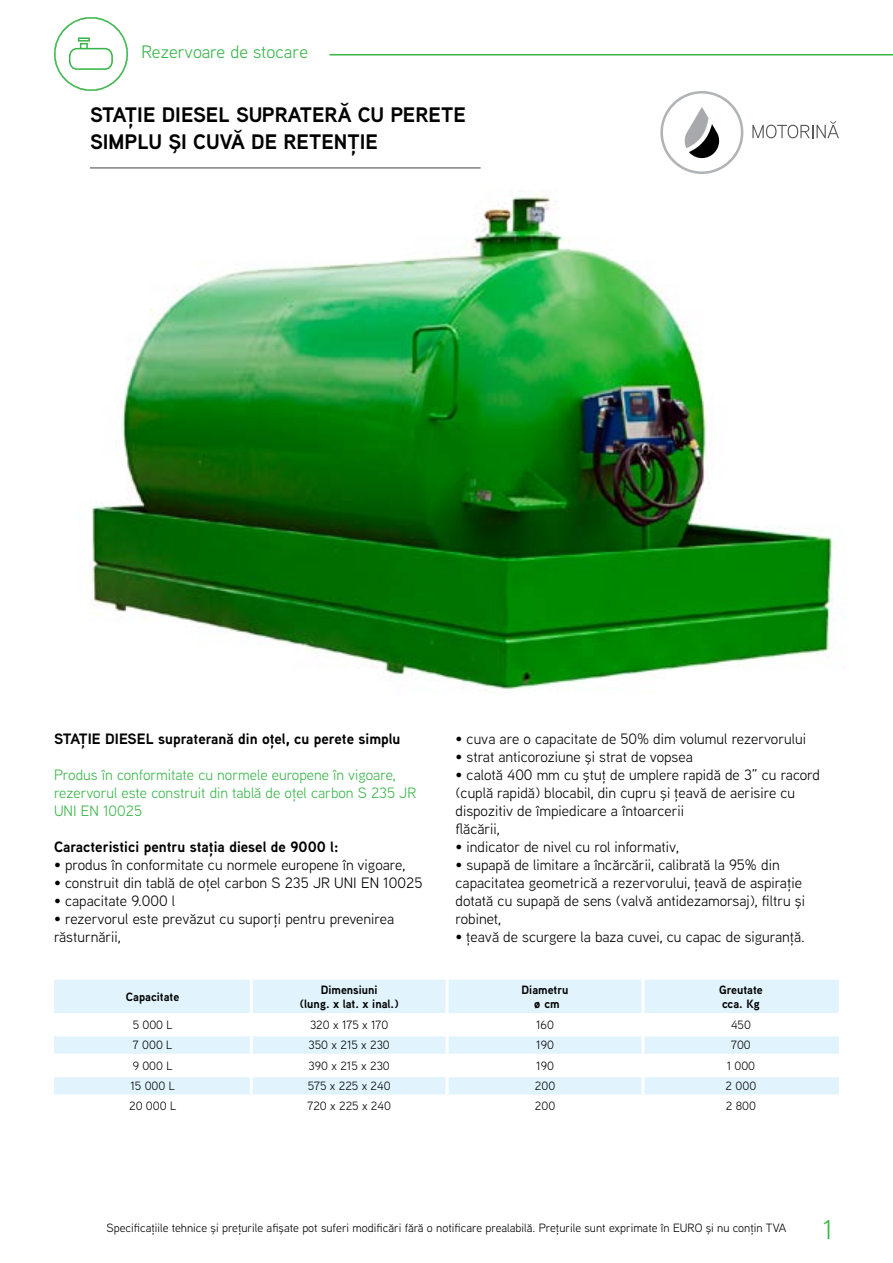
<style>
.page{position:relative;width:893px;height:1263px;background:#fff}
.page>*{position:absolute;margin:0;border:0;box-sizing:border-box;transform-origin:0 0}
.t1{font:27px "Aaux Next";color:#39b54a}
.t2{font:700 21px/27px "Aaux Next";color:#000}
.t3{font:18px "Aaux Next";color:#39b54a}
.t4{font:15px/18px "Aaux Next";color:#000}
.t5{font:15px/18px "Aaux Next";color:#39b54a}
.t6{font:700 15px "Aaux Next";color:#000}
.t7{font:12px "Aaux Next";color:#000}
.t8{font:700 12px/14.4px "Aaux Next";color:#000;text-align:center}
</style>
<div class="page">
<svg style="left:54px;top:17px;width:74px;height:74px"></svg>
<hr style="left:329px;top:54px;width:564px;height:2px;background:#39b54a">
<img style="left:90px;top:190px;width:755px;height:502px">
<svg style="left:752px;top:121px;width:87px;height:17px"></svg>
<svg style="left:660px;top:91px;width:83px;height:83px"></svg>
<hr style="left:90px;top:167px;width:391px;height:2px;background:#808285">
<svg style="left:54px;top:980px;width:785px;height:114px;fill:#e1f4fd"></svg>
<div style="left:253px;top:980px;width:586px;height:33px;background:#e1f4fd"></div>
<hr style="left:250px;top:980px;width:3px;height:33px;background:#fff">
<hr style="left:446px;top:980px;width:3px;height:33px;background:#fff">
<hr style="left:641px;top:980px;width:3px;height:33px;background:#fff">
<hr style="left:54px;top:1013px;width:197px;height:3px;background:#fff">
<hr style="left:251px;top:1013px;width:196px;height:3px;background:#fff">
<hr style="left:250px;top:1016px;width:3px;height:17px;background:#fff">
<hr style="left:447px;top:1013px;width:196px;height:3px;background:#fff">
<hr style="left:446px;top:1016px;width:3px;height:17px;background:#fff">
<hr style="left:643px;top:1013px;width:196px;height:3px;background:#fff">
<hr style="left:641px;top:1016px;width:3px;height:17px;background:#fff">
<hr style="left:54px;top:1033px;width:197px;height:3px;background:#fff">
<hr style="left:251px;top:1033px;width:196px;height:3px;background:#fff">
<hr style="left:250px;top:1036px;width:3px;height:18px;background:#fff">
<hr style="left:447px;top:1033px;width:196px;height:3px;background:#fff">
<hr style="left:446px;top:1036px;width:3px;height:18px;background:#fff">
<hr style="left:643px;top:1033px;width:196px;height:3px;background:#fff">
<hr style="left:641px;top:1036px;width:3px;height:18px;background:#fff">
<hr style="left:54px;top:1054px;width:197px;height:3px;background:#fff">
<hr style="left:251px;top:1054px;width:196px;height:3px;background:#fff">
<hr style="left:250px;top:1057px;width:3px;height:17px;background:#fff">
<hr style="left:447px;top:1054px;width:196px;height:3px;background:#fff">
<hr style="left:446px;top:1057px;width:3px;height:17px;background:#fff">
<hr style="left:643px;top:1054px;width:196px;height:3px;background:#fff">
<hr style="left:641px;top:1057px;width:3px;height:17px;background:#fff">
<hr style="left:54px;top:1074px;width:197px;height:3px;background:#fff">
<hr style="left:251px;top:1074px;width:196px;height:3px;background:#fff">
<hr style="left:250px;top:1077px;width:3px;height:17px;background:#fff">
<hr style="left:447px;top:1074px;width:196px;height:3px;background:#fff">
<hr style="left:446px;top:1077px;width:3px;height:17px;background:#fff">
<hr style="left:643px;top:1074px;width:196px;height:3px;background:#fff">
<hr style="left:641px;top:1077px;width:3px;height:17px;background:#fff">
<p class="t3" style="left:141px;top:40px;width:168px">Rezervoare de stocare</p>
<h2 class="t2" style="left:90px;top:101px;width:377px">STAŢIE DIESEL SUPRATERĂ CU PERETE<br>SIMPLU ŞI CUVĂ DE RETENŢIE</h2>
<p class="t6" style="left:54px;top:729px;width:348px">STAŢIE DIESEL supraterană din oţel, cu perete simplu</p>
<p class="t5" style="left:54px;top:766px;width:364px">Produs în conformitate cu normele europene în vigoare, rezervorul este construit din tablă de oţel carbon S 235 JR<br>UNI EN 10025</p>
<p class="t6" style="left:54px;top:837px;width:286px">Caracteristici pentru staţia diesel de 9000 l:</p>
<p class="t4" style="left:54px;top:856px;width:353px">• produs în conformitate cu normele europene în vigoare,</p>
<p class="t4" style="left:54px;top:874px;width:370px">• construit din tablă de oţel carbon S 235 JR UNI EN 10025</p>
<p class="t4" style="left:54px;top:892px;width:123px">• capacitate 9.000 l</p>
<p class="t4" style="left:54px;top:910px;width:342px">• rezervorul este prevăzut cu suporţi pentru prevenirea răsturnării,</p>
<p class="t4" style="left:455px;top:730px;width:352px">• cuva are o capacitate de 50% dim volumul rezervorului</p>
<p class="t4" style="left:455px;top:748px;width:239px">• strat anticoroziune şi strat de vopsea</p>
<p class="t4" style="left:455px;top:766px;width:366px">• calotă 400 mm cu ştuţ de umplere rapidă de 3” cu racord (cuplă rapidă) blocabil, din cupru şi ţeavă de aerisire cu dispozitiv de împiedicare a întoarcerii<br>flăcării,</p>
<p class="t4" style="left:455px;top:838px;width:225px">• indicator de nivel cu rol informativ,</p>
<p class="t4" style="left:455px;top:856px;width:351px">• supapă de limitare a încărcării, calibrată la 95% din capacitatea geometrică a rezervorului, ţeavă de aspiraţie dotată cu supapă de sens (valvă antidezamorsaj), filtru şi robinet,</p>
<p class="t4" style="left:455px;top:928px;width:351px">• ţeavă de scurgere la baza cuvei, cu capac de siguranţă.</p>
<p class="t8" style="left:126px;top:990px;width:55px">Capacitate</p>
<p class="t8" style="left:300px;top:982px;width:101px">Dimensiuni<br>(lung. x lat. x inal.)</p>
<p class="t8" style="left:522px;top:982px;width:49px">Diametru ø cm</p>
<p class="t8" style="left:719px;top:982px;width:45px;text-align:left">Greutate cca. Kg</p>
<p class="t7" style="left:133px;top:1016px;width:41px">5 000 L</p>
<p class="t7" style="left:310px;top:1016px;width:80px">320 x 175 x 170</p>
<p class="t7" style="left:536px;top:1016px;width:19px">160</p>
<p class="t7" style="left:731px;top:1016px;width:21px">450</p>
<p class="t7" style="left:133px;top:1037px;width:41px">7 000 L</p>
<p class="t7" style="left:309px;top:1037px;width:83px">350 x 215 x 230</p>
<p class="t7" style="left:536px;top:1037px;width:19px">190</p>
<p class="t7" style="left:731px;top:1037px;width:21px">700</p>
<p class="t7" style="left:133px;top:1057px;width:41px">9 000 L</p>
<p class="t7" style="left:309px;top:1057px;width:83px">390 x 215 x 230</p>
<p class="t7" style="left:536px;top:1057px;width:19px">190</p>
<p class="t7" style="left:727px;top:1057px;width:30px">1 000</p>
<p class="t7" style="left:130px;top:1078px;width:46px">15 000 L</p>
<p class="t7" style="left:308px;top:1078px;width:84px">575 x 225 x 240</p>
<p class="t7" style="left:535px;top:1078px;width:22px">200</p>
<p class="t7" style="left:726px;top:1078px;width:32px">2 000</p>
<p class="t7" style="left:129px;top:1098px;width:49px">20 000 L</p>
<p class="t7" style="left:307px;top:1098px;width:85px">720 x 225 x 240</p>
<p class="t7" style="left:535px;top:1098px;width:22px">200</p>
<p class="t7" style="left:726px;top:1098px;width:32px">2 800</p>
<p class="t7" style="left:107px;top:1220px;width:681px">Specificaţiile tehnice şi preţurile afişate pot suferi modificări fără o notificare prealabilă. Preţurile sunt exprimate în EURO şi nu conţin TVA</p>
<h1 class="t1" style="left:823px;top:1211px;width:11px">1</h1>
</div>
